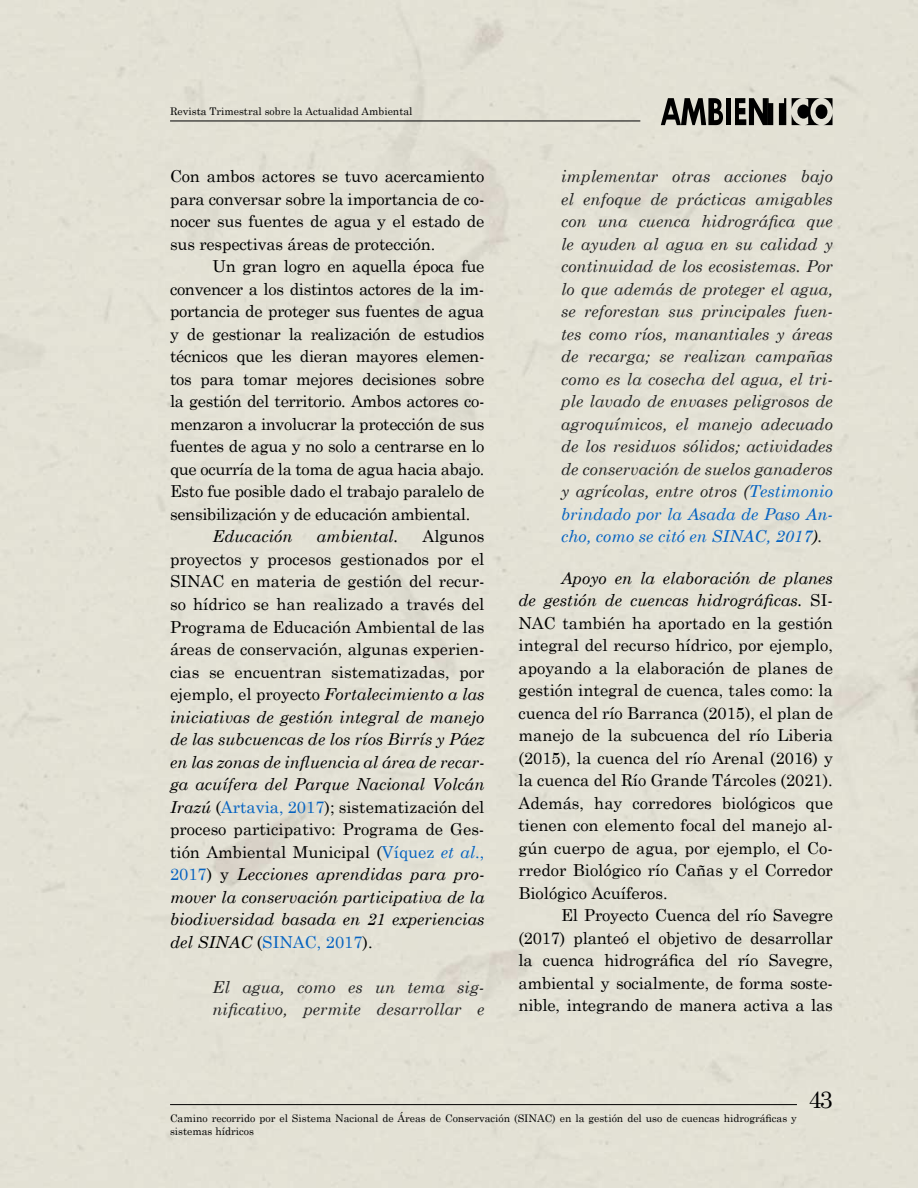
<style>
.page{position:relative;width:918px;height:1188px;background:#e3e1d5}
.page>*{position:absolute;margin:0;border:0;box-sizing:border-box;transform-origin:0 0}
.t1{font:24px "Century Schoolbook";color:#000}
.t2{font:16.5px/22.5px "Century Schoolbook";letter-spacing:-.01em;color:#000;text-align:justify}
.t3{font:italic 16.5px/22.5px "Century Schoolbook";color:#252525;text-align:justify}
.t4{font:italic 16.5px "Century Schoolbook";color:#000}
.t5{font:10.5px/12.6px "Century Schoolbook";color:#000}
.s1{font-style:italic}
.s2{color:#0563c1}
.s3{font-style:italic;color:#0563c1}
.s4{color:#000}
</style>
<div class="page">
<hr style="left:170px;top:121px;width:470px;height:1px;background:#000">
<svg style="left:661px;top:98px;width:62px;height:27px;background:#5e5d58"></svg>
<div style="left:726px;top:98px;width:5px;height:27px;background:#000"></div>
<svg style="left:779px;top:98px;width:7px;height:27px"></svg>
<svg style="left:735px;top:98px;width:38px;height:27px"></svg>
<svg style="left:792px;top:98px;width:41px;height:27px"></svg>
<hr style="left:170px;top:1104px;width:627px;height:1px;background:#000">
<p class="t5" style="left:170px;top:105px;width:244px">Revista Trimestral sobre la Actualidad Ambiental</p>
<p class="t2" style="left:170px;top:165px;width:316px">Con ambos actores se tuvo acercamiento para conversar sobre la importancia de co&shy;nocer sus fuentes de agua y el estado de sus respectivas áreas de protección.</p>
<p class="t2" style="left:170px;top:255px;width:316px;text-indent:43px">Un gran logro en aquella época fue convencer a los distintos actores de la im&shy;portancia de proteger sus fuentes de agua y de gestionar la realización de estudios técnicos que les dieran mayores elemen&shy;tos para tomar mejores decisiones sobre la gestión del territorio. Ambos actores co&shy;menzaron a involucrar la protección de sus fuentes de agua y no solo a centrarse en lo que ocurría de la toma de agua hacia abajo.<br>Esto fue posible dado el trabajo paralelo de sensibilización y de educación ambiental.</p>
<p class="t4" style="left:213px;top:526px;width:82px">Educación</p>
<p class="t4" style="left:317px;top:526px;width:83px">ambiental.</p>
<p class="t2" style="left:170px;top:525px;width:316px;text-indent:252px">Algunos proyectos y procesos gestionados por el SINAC en materia de gestión del recur&shy;so hídrico se han realizado a través del Programa de Educación Ambiental de las áreas de conservación, algunas experien&shy;cias se encuentran sistematizadas, por ejemplo, el proyecto <span class="s1">Fortalecimiento a las iniciativas de gestión integral de manejo de las subcuencas de los ríos Birrís y Páez en las zonas de influencia al área de recar&shy;ga acuífera del Parque Nacional Volcán Irazú</span> (<span class="s2">Artavia, 2017</span>); sistematización del proceso participativo: Programa de Ges&shy;tión Ambiental Municipal (<span class="s2">Víquez</span> <span class="s3">et al</span><span class="s2">., 2017</span>) y <span class="s1">Lecciones aprendidas para pro&shy;mover la conservación participativa de la biodiversidad basada en 21 experiencias del SINAC</span> (<span class="s2">SINAC, 2017</span>).</p>
<p class="t3" style="left:213px;top:975px;width:273px">El agua, como es un tema sig&shy;nificativo, permite desarrollar e</p>
<p class="t3" style="left:561px;top:165px;width:273px">implementar otras acciones bajo el enfoque de prácticas amigables con una cuenca hidrográfica que le ayuden al agua en su calidad y continuidad de los ecosistemas. Por lo que además de proteger el agua, se reforestan sus principales fuen&shy;tes como ríos, manantiales y áreas de recarga; se realizan campañas como es la cosecha del agua, el tri&shy;ple lavado de envases peligrosos de agroquímicos, el manejo adecuado de los residuos sólidos; actividades de conservación de suelos ganaderos y agrícolas, entre otros (<span class="s2">Testimonio brindado por la Asada de Paso An&shy;cho, como se citó en SINAC, 2017</span><span class="s4">)</span>.</p>
<p class="t2" style="left:519px;top:566px;width:316px;text-indent:43px"><span class="s1">Apoyo en la elaboración de planes de gestión de cuencas hidrográficas.</span> SI-NAC también ha aportado en la gestión integral del recurso hídrico, por ejemplo, apoyando a la elaboración de planes de gestión integral de cuenca, tales como: la cuenca del río Barranca (2015), el plan de manejo de la subcuenca del río Liberia (2015), la cuenca del río Arenal (2016) y la cuenca del Río Grande Tárcoles (2021).<br>Además, hay corredores biológicos que tienen con elemento focal del manejo al&shy;gún cuerpo de agua, por ejemplo, el Co&shy;rredor Biológico río Cañas y el Corredor Biológico Acuíferos.</p>
<p class="t2" style="left:519px;top:904px;width:316px;text-indent:43px">El Proyecto Cuenca del río Savegre (2017) planteó el objetivo de desarrollar la cuenca hidrográfica del río Savegre, ambiental y socialmente, de forma soste&shy;nible, integrando de manera activa a las</p>
<h1 class="t1" style="left:809px;top:1085px;width:26px">43</h1>
<p class="t5" style="left:170px;top:1112px;width:628px">Camino recorrido por el Sistema Nacional de Áreas de Conservación (SINAC) en la gestión del uso de cuencas hidrográficas y sistemas hídricos</p>
</div>
